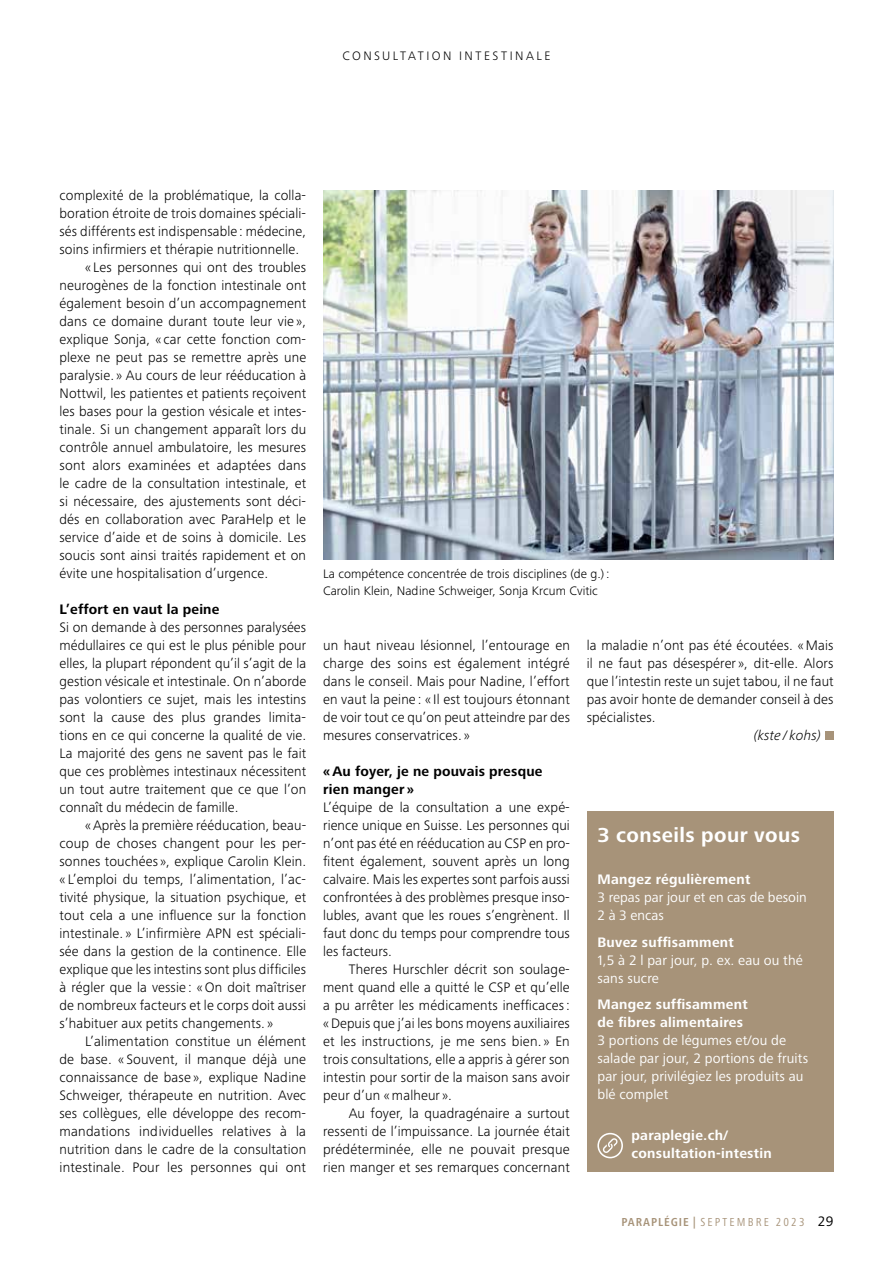
<style>
.page{position:relative;width:893px;height:1263px;background:#fff}
.page>*{position:absolute;margin:0;border:0;box-sizing:border-box;transform-origin:0 0}
.t1{font:700 21px "Frutiger Next Pro";letter-spacing:.02em;color:#fff}
.t2{font:300 14.25px/18px "Frutiger Next Pro";letter-spacing:.01em;color:#000;text-align:justify}
.t3{font:14.25px/18px "Frutiger Next Pro";letter-spacing:.01em;color:#fff}
.t4{font:700 14.25px/18px "Frutiger Next Pro";letter-spacing:.02em;color:#fff}
.t5{font:700 14.25px/18px "Frutiger Next Pro";letter-spacing:.015em;color:#000}
.t6{font:italic 300 14.25px "Frutiger Next Pro";letter-spacing:.015em;color:#000}
.t7{font:300 12.75px/16.5px "Frutiger Next Pro";letter-spacing:.005em;color:#000}
.t8{font:300 12.75px "Frutiger Next Pro";letter-spacing:.195em;color:#000}
.t9{font:condensed 12px "Frutiger Next Pro";letter-spacing:.18em;color:#a79379}
.s1{font-weight:700}
.s2{font-stretch:normal;font-size:14.25px;color:#000}
</style>
<div class="page">
<img style="left:323px;top:190px;width:510px;height:370px">
<div style="left:824px;top:731px;width:9px;height:9px;background:#a79379"></div>
<div style="left:587px;top:812px;width:246px;height:360px;background:#a79379"></div>
<svg style="left:597px;top:1133px;width:26px;height:25px"></svg>
<p class="t8" style="left:342px;top:48px;width:210px">CONSULTATION INTESTINALE</p>
<p class="t2" style="left:60px;top:186px;width:248px">complexité de la problématique, la colla-</p>
<p class="t2" style="left:60px;top:204px;width:248px">boration étroite de trois domaines spéciali-</p>
<p class="t2" style="left:60px;top:222px;width:248px">sés différents est indispensable : médecine,</p>
<p class="t2" style="left:60px;top:240px;width:241px">soins infirmiers et thérapie nutritionnelle.</p>
<p class="t2" style="left:85px;top:258px;width:223px">« Les personnes qui ont des troubles</p>
<p class="t2" style="left:60px;top:276px;width:248px">neurogènes de la fonction intestinale ont</p>
<p class="t2" style="left:60px;top:294px;width:248px">également besoin d’un accompagnement</p>
<p class="t2" style="left:60px;top:312px;width:248px">dans ce domaine durant toute leur vie »,</p>
<p class="t2" style="left:60px;top:330px;width:248px">explique Sonja, « car cette fonction com-</p>
<p class="t2" style="left:60px;top:348px;width:248px">plexe ne peut pas se remettre après une</p>
<p class="t2" style="left:60px;top:366px;width:248px">paralysie. » Au cours de leur rééducation à</p>
<p class="t2" style="left:60px;top:384px;width:248px">Nottwil, les patientes et patients reçoivent</p>
<p class="t2" style="left:60px;top:402px;width:248px">les bases pour la gestion vésicale et intes-</p>
<p class="t2" style="left:60px;top:420px;width:248px">tinale. Si un changement apparaît lors du</p>
<p class="t2" style="left:60px;top:438px;width:248px">contrôle annuel ambulatoire, les mesures</p>
<p class="t2" style="left:60px;top:456px;width:248px">sont alors examinées et adaptées dans</p>
<p class="t2" style="left:60px;top:474px;width:248px">le cadre de la consultation intestinale, et</p>
<p class="t2" style="left:60px;top:492px;width:248px">si nécessaire, des ajustements sont déci-</p>
<p class="t2" style="left:60px;top:510px;width:248px">dés en collaboration avec ParaHelp et le</p>
<p class="t2" style="left:60px;top:528px;width:248px">service d’aide et de soins à domicile. Les</p>
<p class="t2" style="left:60px;top:546px;width:248px">soucis sont ainsi traités rapidement et on</p>
<p class="t2" style="left:60px;top:564px;width:210px">évite une hospitalisation d’urgence.</p>
<p class="t5" style="left:60px;top:600px;width:161px">L’effort en vaut la peine</p>
<p class="t2" style="left:60px;top:618px;width:248px">Si on demande à des personnes paralysées médullaires ce qui est le plus pénible pour elles, la plupart répondent qu’il s’agit de la gestion vésicale et intestinale. On n’aborde pas volontiers ce sujet, mais les intestins sont la cause des plus grandes limita&shy;tions en ce qui concerne la qualité de vie.<br>La majorité des gens ne savent pas le fait que ces problèmes intestinaux nécessitent un tout autre traitement que ce que l’on connaît du médecin de famille.</p>
<p class="t2" style="left:60px;top:816px;width:248px;text-indent:26px">«Après la première rééducation, beau&shy;coup de choses changent pour les per&shy;sonnes touchées », explique Carolin Klein. « L’emploi du temps, l’alimentation, l’ac&shy;tivité physique, la situation psychique, et tout cela a une influence sur la fonction intestinale. » L’infirmière APN est spéciali&shy;sée dans la gestion de la continence. Elle explique que les intestins sont plus difficiles à régler que la vessie : «On doit maîtriser de nombreux facteurs et le corps doit aussi s’habituer aux petits changements. »</p>
<p class="t2" style="left:60px;top:1032px;width:248px;text-indent:26px">L’alimentation constitue un élément de base. « Souvent, il manque déjà une connaissance de base », explique Nadine Schweiger, thérapeute en nutrition. Avec ses collègues, elle développe des recom&shy;mandations individuelles relatives à la nutrition dans le cadre de la consultation intestinale. Pour les personnes qui ont</p>
<p class="t7" style="left:323px;top:566px;width:288px">La compétence concentrée de trois disciplines (de g.) :<br>Carolin Klein, Nadine Schweiger, Sonja Krcum Cvitic</p>
<p class="t2" style="left:323px;top:636px;width:248px">un haut niveau lésionnel, l’entourage en charge des soins est également intégré dans le conseil. Mais pour Nadine, l’effort en vaut la peine : « Il est toujours étonnant de voir tout ce qu’on peut atteindre par des mesures conservatrices. »</p>
<p class="t5" style="left:323px;top:762px;width:221px">«Au foyer, je ne pouvais presque rien manger »</p>
<p class="t2" style="left:323px;top:798px;width:248px">L’équipe de la consultation a une expé&shy;rience unique en Suisse. Les personnes qui n’ont pas été en rééducation au CSP en pro&shy;fitent également, souvent après un long calvaire. Mais les expertes sont parfois aussi confrontées à des problèmes presque inso&shy;lubles, avant que les roues s’engrènent. Il faut donc du temps pour comprendre tous les facteurs.</p>
<p class="t2" style="left:323px;top:960px;width:248px;text-indent:26px">Theres Hurschler décrit son soulage&shy;ment quand elle a quitté le CSP et qu’elle a pu arrêter les médicaments inefficaces: «Depuis que j’ai les bons moyens auxiliaires et les instructions, je me sens bien. » En trois consultations, elle a appris à gérer son intestin pour sortir de la maison sans avoir peur d’un «malheur ».</p>
<p class="t2" style="left:323px;top:1104px;width:248px;text-indent:26px">Au foyer, la quadragénaire a surtout ressenti de l’impuissance. La journée était prédéterminée, elle ne pouvait presque rien manger et ses remarques concernant</p>
<p class="t2" style="left:587px;top:636px;width:248px">la maladie n’ont pas été écoutées. « Mais il ne faut pas désespérer », dit-elle. Alors que l’intestin reste un sujet tabou, il ne faut pas avoir honte de demander conseil à des spécialistes.</p>
<p class="t6" style="left:754px;top:727px;width:69px">(kste / kohs)</p>
<h1 class="t1" style="left:597px;top:823px;width:204px">3 conseils pour vous</h1>
<p class="t4" style="left:597px;top:870px;width:154px">Mangez régulièrement</p>
<p class="t3" style="left:597px;top:888px;width:211px">3 repas par jour et en cas de besoin<br>2 à 3 encas</p>
<p class="t4" style="left:597px;top:933px;width:138px">Buvez suffisamment</p>
<p class="t3" style="left:597px;top:951px;width:207px">1,5 à 2 l par jour, p. ex. eau ou thé sans sucre</p>
<p class="t4" style="left:597px;top:995px;width:152px">Mangez suffisamment de fibres alimentaires</p>
<p class="t3" style="left:597px;top:1031px;width:212px">3 portions de légumes et/ou de salade par jour, 2 portions de fruits par jour, privilégiez les produits au blé complet</p>
<p class="t4" style="left:631px;top:1126px;width:142px">paraplegie.ch/ consultation-intestin</p>
<p class="t9" style="left:621px;top:1215px;width:213px"><span class="s1">PARAPLÉGIE |</span> SEPTEMBRE 2023 <span class="s2">29</span></p>
</div>
